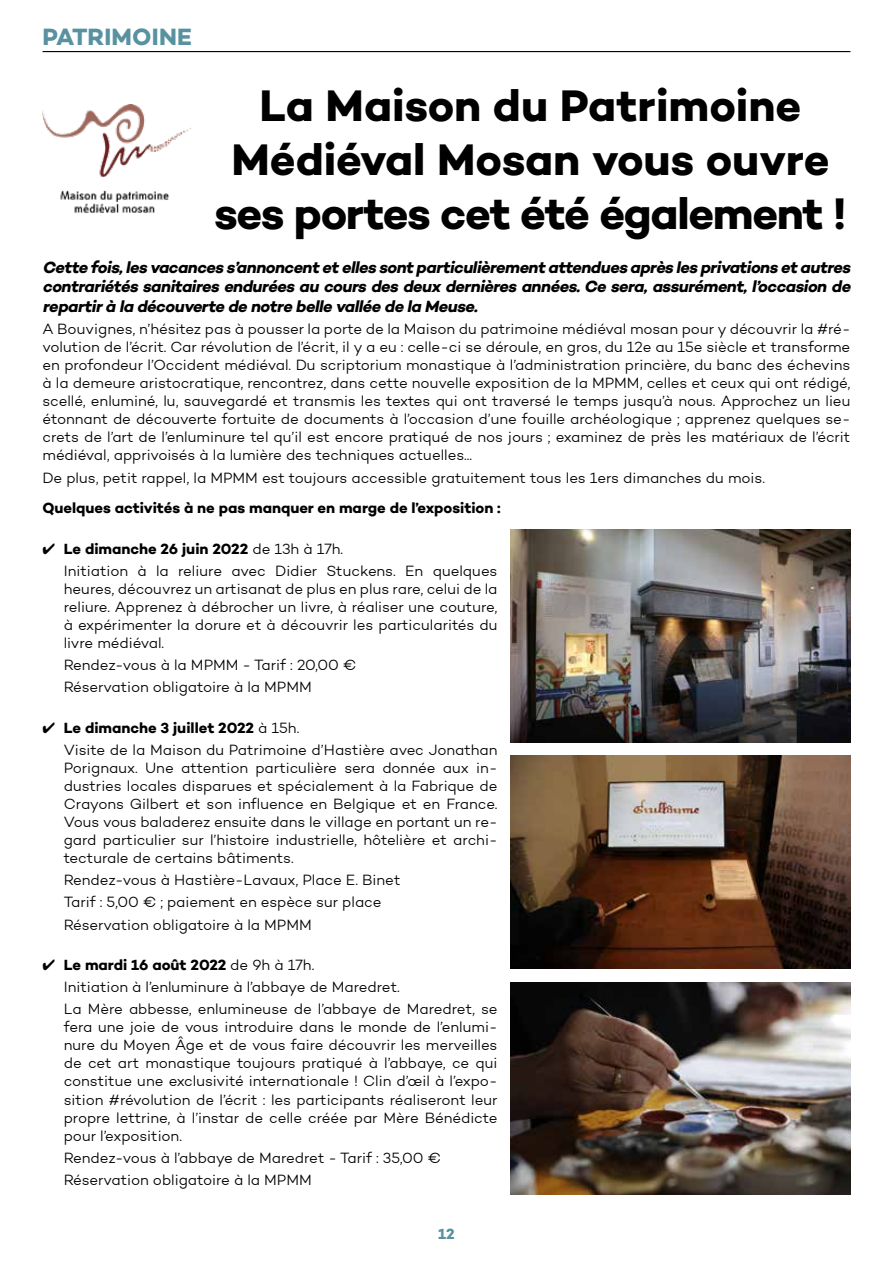
<style>
.page{position:relative;width:893px;height:1263px;background:#fff}
.page>*{position:absolute;margin:0;border:0;box-sizing:border-box;transform-origin:0 0}
.t1{font:700 45px/54px "Campton";letter-spacing:-.005em;color:#000;text-align:center}
.t2{font:700 24px "Campton";letter-spacing:.01em;color:#5892a0}
.t3{font:italic 700 16.5px/19.8px "Campton";color:#000;text-align:justify}
.t4{font:300 15px/18px "Campton";letter-spacing:-.005em;color:#000}
.t5{font:700 15px "Campton";letter-spacing:-.005em;color:#000}
.t6{font:700 15px "Campton";color:#5892a0}
.s1{font-weight:700}
</style>
<div class="page">
<hr style="left:43px;top:51px;width:807px;height:1px;background:#000">
<img style="left:43px;top:105px;width:148px;height:108px">
<img style="left:510px;top:529px;width:340px;height:213px">
<img style="left:510px;top:756px;width:340px;height:212px">
<img style="left:510px;top:982px;width:340px;height:213px">
<h2 class="t2" style="left:43px;top:21px;width:151px">PATRIMOINE</h2>
<h1 class="t1" style="left:214px;top:78px;width:633px">La Maison du Patrimoine<br>Médiéval Mosan vous ouvre ses portes cet été également !</h1>
<p class="t3" style="left:43px;top:257px;width:813px">Cette fois,les vacances s’annoncentetelles sontparticulièrementattendues après les privations etautres contrariétés sanitaires endurées au cours des deux dernières années.Ce sera,assurément,l’occasion de repartirà la découverte de notre belle vallée de la Meuse.</p>
<p class="t4" style="left:43px;top:320px;width:809px;text-align:justify">A Bouvignes, n’hésitez pas à pousser la porte de la Maison du patrimoine médiéval mosan pour y découvrir la #ré&shy;volution de l’écrit. Car révolution de l’écrit, il y a eu : celle-ci se déroule, en gros, du 12e au 15e siècle et transforme en profondeur l’Occident médiéval. Du scriptorium monastique à l’administration princière, du banc des échevins à la demeure aristocratique, rencontrez, dans cette nouvelle exposition de la MPMM, celles et ceux qui ont rédigé, scellé, enluminé, lu, sauvegardé et transmis les textes qui ont traversé le temps jusqu’à nous. Approchez un lieu étonnant de découverte fortuite de documents à l’occasion d’une fouille archéologique ; apprenez quelques se&shy;crets de l’art de l’enluminure tel qu’il est encore pratiqué de nos jours ; examinez de près les matériaux de l’écrit médiéval, apprivoisés à la lumière des techniques actuelles...</p>
<p class="t4" style="left:43px;top:468px;width:724px">De plus, petit rappel, la MPMM est toujours accessible gratuitement tous les 1ers dimanches du mois.</p>
<p class="t5" style="left:43px;top:499px;width:460px">Quelques activités à ne pas manquer en marge de l’exposition :</p>
<p class="t4" style="left:64px;top:537px;width:435px;line-height:22.2px;text-indent:-21px">✔ <span class="s1">Le dimanche 26 juin 2022</span> de 13h à 17h.<br>Initiation à la reliure avec Didier Stuckens. En quelques</p>
<p class="t4" style="left:64px;top:580px;width:435px;text-align:justify">heures, découvrez un artisanat de plus en plus rare, celui de la reliure. Apprenez à débrocher un livre, à réaliser une couture, à expérimenter la dorure et à découvrir les particularités du livre médiéval.</p>
<p class="t4" style="left:64px;top:654px;width:294px;line-height:22.2px">Rendez-vous à la MPMM - Tarif : 20,00 €<br>Réservation obligatoire à la MPMM</p>
<p class="t4" style="left:64px;top:716px;width:435px;line-height:22.2px;text-indent:-21px">✔ <span class="s1">Le dimanche 3 juillet 2022</span> à 15h.<br>Visite de la Maison du Patrimoine d’Hastière avec Jonathan</p>
<p class="t4" style="left:64px;top:759px;width:435px;text-align:justify">Porignaux. Une attention particulière sera donnée aux in&shy;dustries locales disparues et spécialement à la Fabrique de Crayons Gilbert et son influence en Belgique et en France.<br>Vous vous baladerez ensuite dans le village en portant un re&shy;gard particulier sur l’histoire industrielle, hôtelière et archi&shy;tecturale de certains bâtiments.</p>
<p class="t4" style="left:64px;top:869px;width:338px;line-height:22.2px">Rendez-vous à Hastière-Lavaux, Place E. Binet<br>Tarif : 5,00 € ; paiement en espèce sur place<br>Réservation obligatoire à la MPMM</p>
<p class="t4" style="left:64px;top:953px;width:435px;line-height:22.2px;text-indent:-21px">✔ <span class="s1">Le mardi 16 août 2022</span> de 9h à 17h.<br>Initiation à l’enluminure à l’abbaye de Maredret.<br>La Mère abbesse, enlumineuse de l’abbaye de Maredret, se</p>
<p class="t4" style="left:64px;top:1018px;width:435px;text-align:justify">fera une joie de vous introduire dans le monde de l’enlumi&shy;nure du Moyen Âge et de vous faire découvrir les merveilles de cet art monastique toujours pratiqué à l’abbaye, ce qui constitue une exclusivité internationale ! Clin d’œil à l’expo&shy;sition #révolution de l’écrit : les participants réaliseront leur propre lettrine, à l’instar de celle créée par Mère Bénédicte pour l’exposition.</p>
<p class="t4" style="left:64px;top:1146px;width:379px;line-height:22.2px">Rendez-vous à l’abbaye de Maredret - Tarif : 35,00 €<br>Réservation obligatoire à la MPMM</p>
<p class="t6" style="left:438px;top:1224px;width:18px">12</p>
</div>
